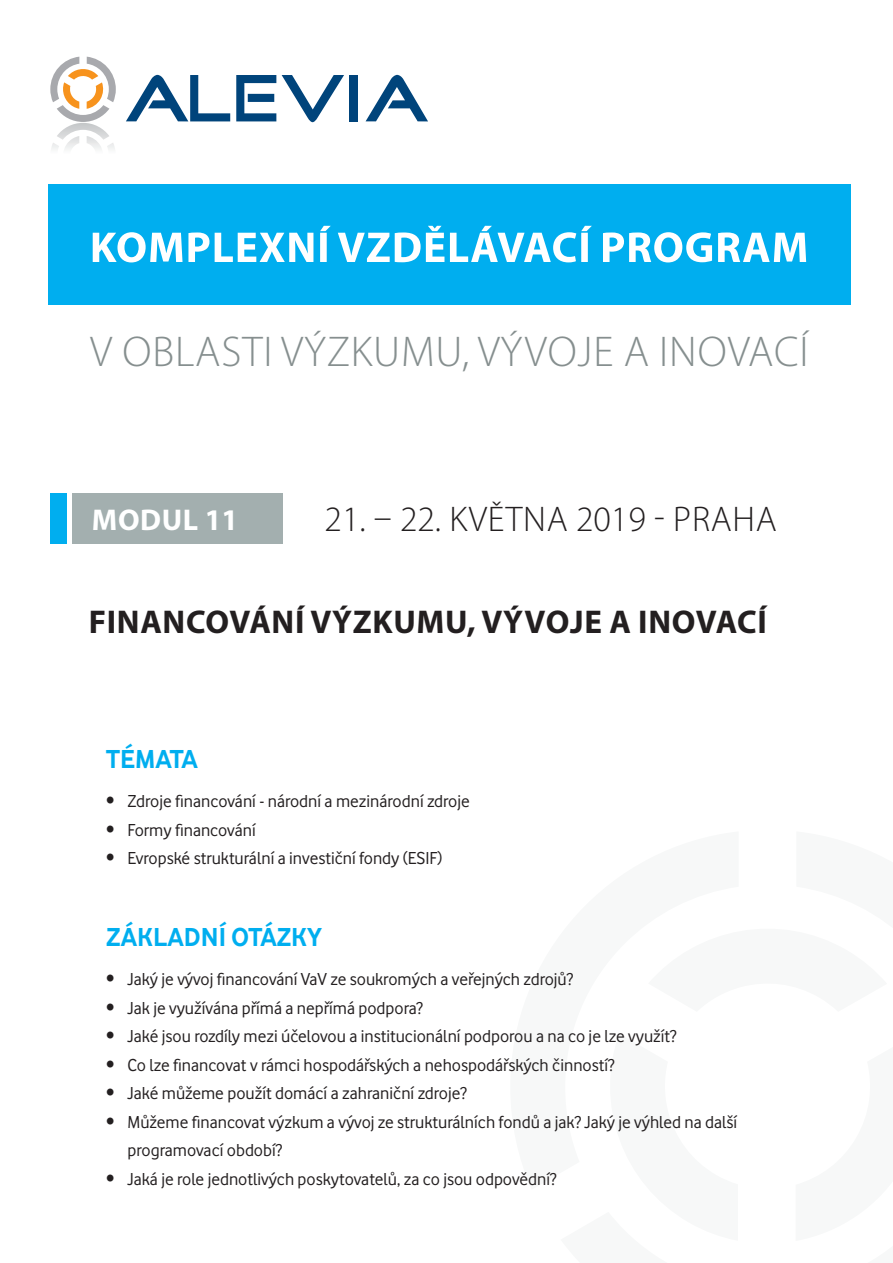
<style>
.page{position:relative;width:893px;height:1263px;background:#fff}
.page>*{position:absolute;margin:0;border:0;box-sizing:border-box;transform-origin:0 0}
.t1{font:300 43.2px "Myriad Pro";letter-spacing:.02em;color:#868f8f}
.t2{font:300 35.85px "Myriad Pro";letter-spacing:.02em;color:#231f20}
.t3{font:700 33px "Myriad Pro";letter-spacing:.02em;color:#231f20}
.t4{font:700 30.15px "Myriad Pro";letter-spacing:.02em;color:#fff}
.t5{font:700 27px "Vodafone Rg";color:#00aeef}
.t6{font:18px/28.5px "Vodafone Rg";color:#231f20}
</style>
<div class="page">
<div style="left:72px;top:493px;width:210px;height:51px;background:#a3afaf"></div>
<div style="left:50px;top:493px;width:17px;height:51px;background:#00aeef"></div>
<div style="left:48px;top:184px;width:803px;height:120px;background:#00aeef"></div>
<svg style="left:93px;top:226px;width:713px;height:36px"></svg>
<svg style="left:126px;top:75px;width:104px;height:46px"></svg>
<svg style="left:236px;top:75px;width:40px;height:46px"></svg>
<svg style="left:282px;top:75px;width:62px;height:47px"></svg>
<div style="left:349px;top:75px;width:8px;height:46px;background:#00447b"></div>
<svg style="left:366px;top:75px;width:62px;height:46px"></svg>
<svg style="left:50px;top:57px;width:66px;height:92px"></svg>
<p class="t1" style="left:90px;top:327px;width:720px">V OBLASTI VÝZKUMU, VÝVOJE A INOVACÍ</p>
<p class="t4" style="left:92px;top:503px;width:148px">MODUL 11</p>
<p class="t2" style="left:325px;top:499px;width:454px">21. – 22. KVĚTNA 2019 - PRAHA</p>
<p class="t3" style="left:89px;top:603px;width:680px">FINANCOVÁNÍ VÝZKUMU, VÝVOJE A INOVACÍ</p>
<p class="t5" style="left:106px;top:743px;width:93px">TÉMATA</p>
<p class="t6" style="left:106px;top:787px;width:365px">• Zdroje financování - národní a mezinárodní zdroje</p>
<p class="t6" style="left:106px;top:815px;width:151px">• Formy financování</p>
<p class="t6" style="left:106px;top:844px;width:337px">• Evropské strukturální a investiční fondy (ESIF)</p>
<p class="t5" style="left:106px;top:921px;width:217px">ZÁKLADNÍ OTÁZKY</p>
<p class="t6" style="left:106px;top:965px;width:468px">• Jaký je vývoj financování VaV ze soukromých a veřejných zdrojů?</p>
<p class="t6" style="left:106px;top:993px;width:318px">• Jak je využívána přímá a nepřímá podpora?</p>
<p class="t6" style="left:106px;top:1022px;width:572px">• Jaké jsou rozdíly mezi účelovou a institucionální podporou a na co je lze využít?</p>
<p class="t6" style="left:106px;top:1050px;width:510px">• Co lze financovat v rámci hospodářských a nehospodářských činností?</p>
<p class="t6" style="left:106px;top:1079px;width:362px">• Jaké můžeme použít domácí a zahraniční zdroje?</p>
<p class="t6" style="left:128px;top:1107px;width:611px;text-indent:-21px">• Můžeme financovat výzkum a vývoj ze strukturálních fondů a jak? Jaký je výhled na další programovací období?</p>
<p class="t6" style="left:106px;top:1164px;width:452px">• Jaká je role jednotlivých poskytovatelů, za co jsou odpovědní?</p>
</div>
